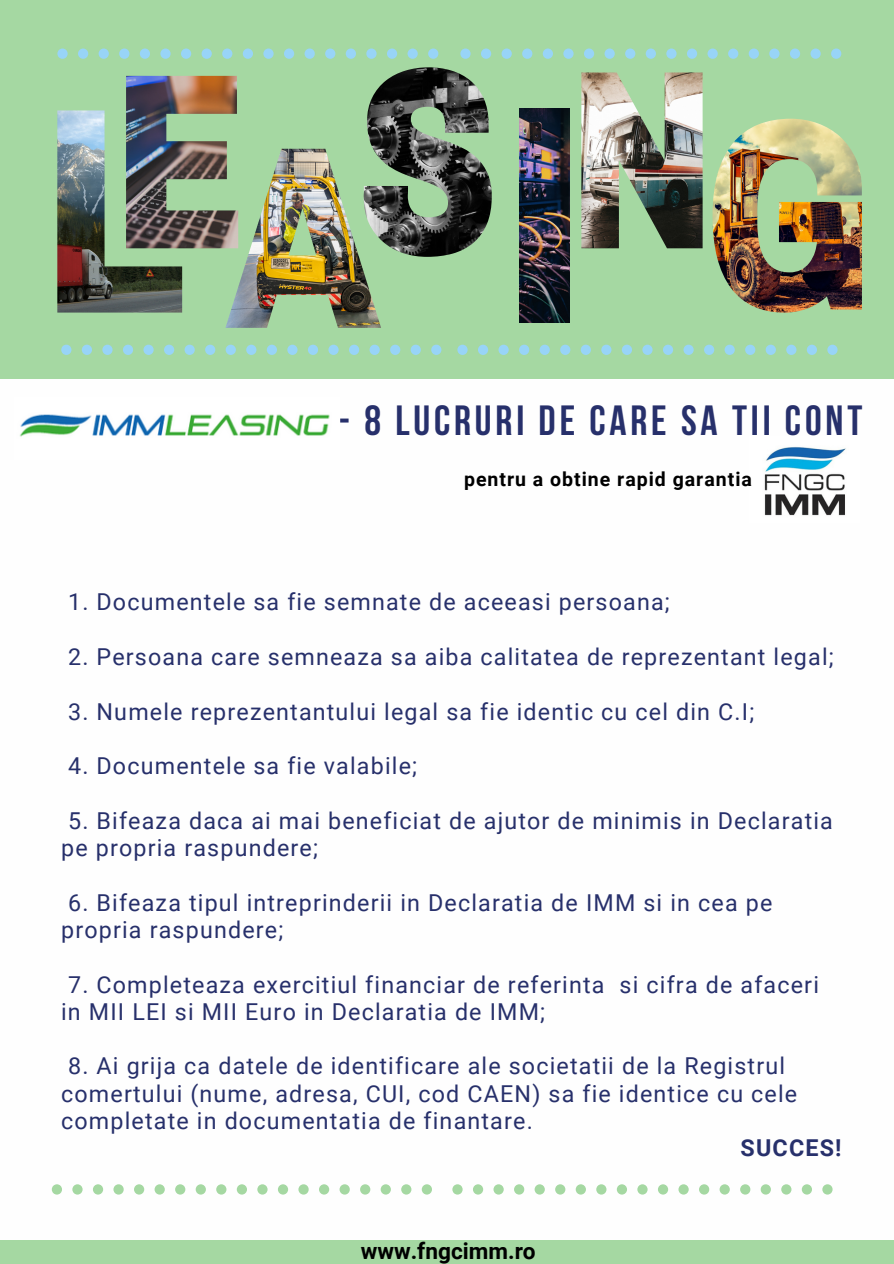
<style>
.page{position:relative;width:894px;height:1264px;background:#fff}
.page>*{position:absolute;margin:0;border:0;box-sizing:border-box;transform-origin:0 0}
.t1{font:700 42px "Bebas Neue";letter-spacing:.09em;color:#27306b}
.t2{font:23.25px/27.3px "Roboto";letter-spacing:.05em;color:#27306b}
.t3{font:700 23.25px "Roboto";letter-spacing:.05em;color:#27306b}
.t4{font:700 22.65px "Roboto";color:#000}
.t5{font:700 19.5px "Roboto";letter-spacing:.05em;color:#000}
</style>
<div class="page">
<div style="left:0;top:1239px;width:893px;height:24px;background:#a5d8a2"></div>
<div style="left:0;top:0;width:893px;height:378px;background:#a5d8a2"></div>
<svg style="left:57px;top:48px;width:381px;height:11px"></svg>
<svg style="left:460px;top:48px;width:381px;height:11px"></svg>
<img style="left:225px;top:149px;width:156px;height:179px">
<img style="left:57px;top:110px;width:125px;height:202px">
<img style="left:126px;top:76px;width:112px;height:172px">
<img style="left:519px;top:109px;width:50px;height:213px">
<img style="left:581px;top:72px;width:121px;height:176px">
<img style="left:712px;top:119px;width:149px;height:193px">
<img style="left:363px;top:67px;width:128px;height:190px">
<svg style="left:61px;top:344px;width:380px;height:11px"></svg>
<svg style="left:457px;top:344px;width:380px;height:11px"></svg>
<svg style="left:52px;top:1184px;width:380px;height:10px"></svg>
<svg style="left:452px;top:1184px;width:380px;height:10px"></svg>
<img style="left:19px;top:414px;width:311px;height:23px">
<img style="left:764px;top:447px;width:82px;height:69px">
<p class="t1" style="left:339px;top:403px;width:525px">- 8 LUCRURI DE CARE SA TII CONT</p>
<p class="t5" style="left:464px;top:467px;width:289px">pentru a obtine rapid garantia</p>
<p class="t2" style="left:68px;top:589px;width:603px">1. Documentele sa fie semnate de aceeasi persoana;</p>
<p class="t2" style="left:68px;top:643px;width:767px">2. Persoana care semneaza sa aiba calitatea de reprezentant legal;</p>
<p class="t2" style="left:68px;top:698px;width:687px">3. Numele reprezentantului legal sa fie identic cu cel din C.I;</p>
<p class="t2" style="left:68px;top:752px;width:350px">4. Documentele sa fie valabile;</p>
<p class="t2" style="left:61px;top:807px;width:773px">5. Bifeaza daca ai mai beneficiat de ajutor de minimis in Declaratia pe propria raspundere;</p>
<p class="t2" style="left:61px;top:889px;width:712px">6. Bifeaza tipul intreprinderii in Declaratia de IMM si in cea pe propria raspundere;</p>
<p class="t2" style="left:61px;top:970px;width:759px">7. Completeaza exercitiul financiar de referinta si cifra de afaceri in MII LEI si MII Euro in Declaratia de IMM;</p>
<p class="t2" style="left:61px;top:1052px;width:737px">8. Ai grija ca datele de identificare ale societatii de la Registrul comertului (nume, adresa, CUI, cod CAEN) sa fie identice cu cele completate in documentatia de finantare.</p>
<p class="t3" style="left:740px;top:1134px;width:102px">SUCCES!</p>
<p class="t4" style="left:360px;top:1238px;width:176px">www.fngcimm.ro</p>
</div>
